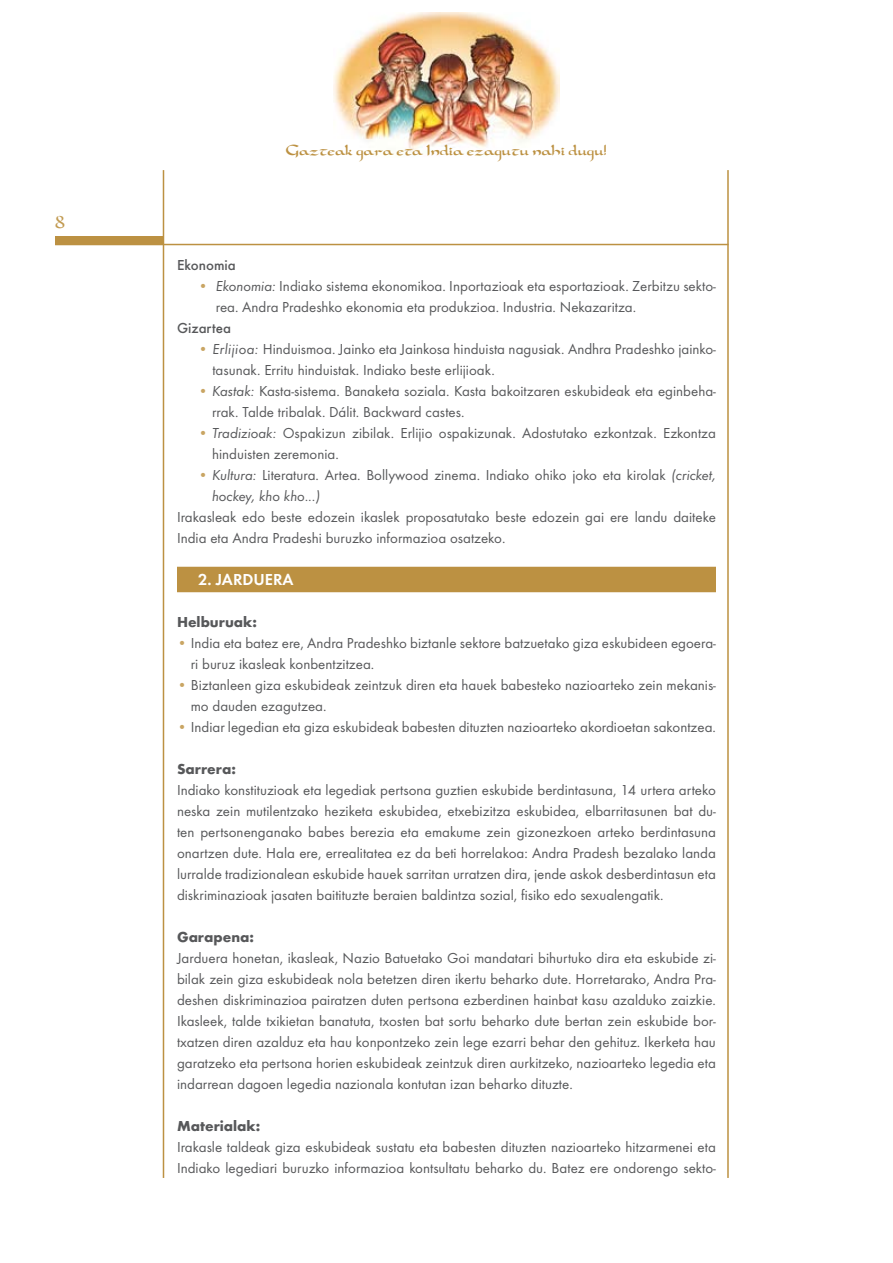
<style>
.page{position:relative;width:893px;height:1263px;background:#fff}
.page>*{position:absolute;margin:0;border:0;box-sizing:border-box;transform-origin:0 0}
.t1{font:21px "Dorovar FLF Carolus";color:#c29b52}
.t2{font:18px "Dorovar FLF Carolus";color:#bc9142}
.t3{font:600 16.5px "Futura T";color:#fff}
.t4{font:15px/21px "Futura T";color:#57585a}
.t5{font:700 15px "Futura T";color:#57585a}
.t6{font:500 15px "Futura T";color:#57585a}
.s1{color:#c9a563}
.s2{font-style:italic}
</style>
<div class="page">
<img style="left:333px;top:13px;width:227px;height:139px">
<hr style="left:163px;top:170px;width:1px;height:1008px;background:#bc9142">
<hr style="left:727px;top:170px;width:2px;height:1008px;background:#bc9142">
<hr style="left:55px;top:244px;width:673px;height:1px;background:#bc9142">
<div style="left:55px;top:236px;width:108px;height:8px;background:#bc9142"></div>
<div style="left:177px;top:567px;width:539px;height:25px;background:#bc9142"></div>
<h1 class="t1" style="left:56px;top:211px;width:11px">8</h1>
<p class="t2" style="left:286px;top:140px;width:322px">Gazteak gara eta India ezagutu nahi dugu!</p>
<p class="t6" style="left:177px;top:256px;width:60px">Ekonomia</p>
<p class="t4" style="left:216px;top:275px;width:502px;text-indent:-18px"><span class="s1">•</span> <span class="s2">Ekonomia:</span> Indiako sistema ekonomikoa. Inportazioak eta esportazioak. Zerbitzu sekto&shy;rea. Andra Pradeshko ekonomia eta produkzioa. Industria. Nekazaritza.</p>
<p class="t6" style="left:177px;top:319px;width:56px">Gizartea</p>
<p class="t4" style="left:212px;top:338px;width:505px;text-indent:-14px"><span class="s1">•</span> <span class="s2">Erlijioa:</span> Hinduismoa. Jainko eta Jainkosa hinduista nagusiak. Andhra Pradeshko jainko&shy;tasunak. Erritu hinduistak. Indiako beste erlijioak.</p>
<p class="t4" style="left:212px;top:380px;width:505px;text-indent:-14px"><span class="s1">•</span> <span class="s2">Kastak:</span> Kasta-sistema. Banaketa soziala. Kasta bakoitzaren eskubideak eta eginbeha&shy;rrak. Talde tribalak. Dálit. Backward castes.</p>
<p class="t4" style="left:212px;top:422px;width:505px;text-indent:-14px"><span class="s1">•</span> <span class="s2">Tradizioak:</span> Ospakizun zibilak. Erlijio ospakizunak. Adostutako ezkontzak. Ezkontza hinduisten zeremonia.</p>
<p class="t4" style="left:212px;top:464px;width:505px;text-indent:-14px"><span class="s1">•</span> <span class="s2">Kultura:</span> Literatura. Artea. Bollywood zinema. Indiako ohiko joko eta kirolak <span class="s2">(cricket, hockey, kho kho...)</span></p>
<p class="t4" style="left:177px;top:506px;width:540px">Irakasleak edo beste edozein ikaslek proposatutako beste edozein gai ere landu daiteke<br>India eta Andra Pradeshi buruzko informazioa osatzeko.</p>
<p class="t3" style="left:198px;top:569px;width:97px">2. JARDUERA</p>
<p class="t5" style="left:177px;top:613px;width:82px">Helburuak:</p>
<p class="t4" style="left:191px;top:632px;width:527px;text-indent:-14px"><span class="s1">•</span> India eta batez ere, Andra Pradeshko biztanle sektore batzuetako giza eskubideen egoera&shy;ri buruz ikasleak konbentzitzea.</p>
<p class="t4" style="left:191px;top:674px;width:527px;text-indent:-14px"><span class="s1">•</span> Biztanleen giza eskubideak zeintzuk diren eta hauek babesteko nazioarteko zein mekanis&shy;mo dauden ezagutzea.</p>
<p class="t4" style="left:177px;top:716px;width:540px"><span class="s1">•</span> Indiar legedian eta giza eskubideak babesten dituzten nazioarteko akordioetan sakontzea.</p>
<p class="t5" style="left:177px;top:760px;width:60px">Sarrera:</p>
<p class="t4" style="left:177px;top:779px;width:540px;text-align:justify">Indiako konstituzioak eta legediak pertsona guztien eskubide berdintasuna, 14 urtera arteko neska zein mutilentzako heziketa eskubidea, etxebizitza eskubidea, elbarritasunen bat du&shy;ten pertsonenganako babes berezia eta emakume zein gizonezkoen arteko berdintasuna onartzen dute. Hala ere, errealitatea ez da beti horrelakoa: Andra Pradesh bezalako landa lurralde tradizionalean eskubide hauek sarritan urratzen dira, jende askok desberdintasun eta diskriminazioak jasaten baitituzte beraien baldintza sozial, fisiko edo sexualengatik.</p>
<p class="t5" style="left:177px;top:928px;width:79px">Garapena:</p>
<p class="t4" style="left:177px;top:947px;width:540px;text-align:justify">Jarduera honetan, ikasleak, Nazio Batuetako Goi mandatari bihurtuko dira eta eskubide zi&shy;bilak zein giza eskubideak nola betetzen diren ikertu beharko dute. Horretarako, Andra Pra&shy;deshen diskriminazioa pairatzen duten pertsona ezberdinen hainbat kasu azalduko zaizkie.<br>Ikasleek, talde txikietan banatuta, txosten bat sortu beharko dute bertan zein eskubide bor&shy;txatzen diren azalduz eta hau konpontzeko zein lege ezarri behar den gehituz. Ikerketa hau garatzeko eta pertsona horien eskubideak zeintzuk diren aurkitzeko, nazioarteko legedia eta indarrean dagoen legedia nazionala kontutan izan beharko dituzte.</p>
<p class="t5" style="left:177px;top:1117px;width:85px">Materialak:</p>
<p class="t4" style="left:177px;top:1136px;width:540px">Irakasle taldeak giza eskubideak sustatu eta babesten dituzten nazioarteko hitzarmenei eta<br>Indiako legediari buruzko informazioa kontsultatu beharko du. Batez ere ondorengo sekto-</p>
</div>
